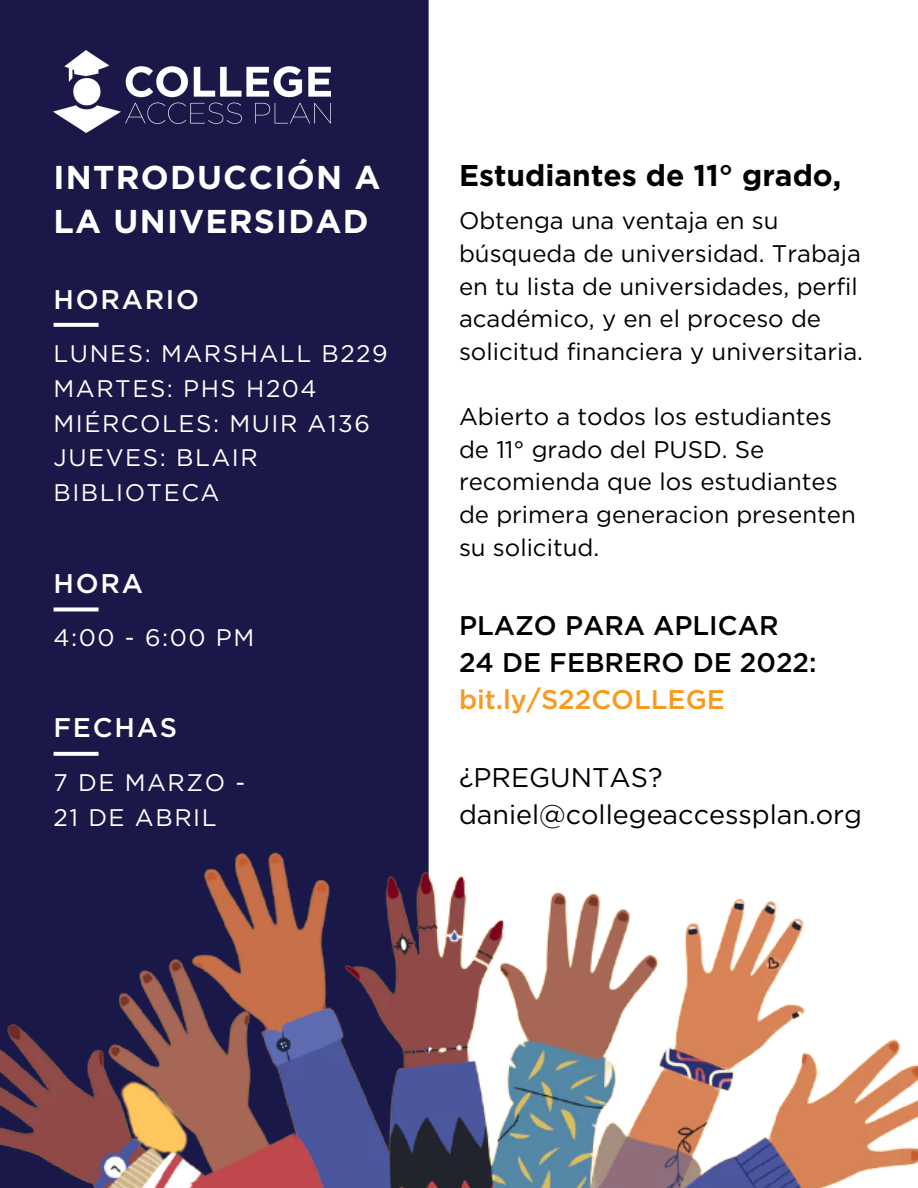
<style>
.page{position:relative;width:918px;height:1188px;background:#fff}
.page>*{position:absolute;margin:0;border:0;box-sizing:border-box;transform-origin:0 0}
.t1{font:700 33px/43.8px "Gotham";letter-spacing:.035em;color:#fff}
.t2{font:700 30px "Gotham";color:#000}
.t3{font:27px "Gotham";color:#000}
.t4{font:500 27px "Gotham";color:#000}
.t5{font:500 27px "Gotham";letter-spacing:.065em;color:#fff}
.t6{font:500 27px "Gotham";color:#f89920}
.t7{font:24px/32.7px "Gotham";color:#000}
.t8{font:24px/34.8px "Gotham";letter-spacing:.065em;color:#fff}
</style>
<div class="page">
<div style="left:0;top:0;width:429px;height:1188px;background:#191848"></div>
<img style="left:0;top:844px;width:918px;height:344px">
<svg style="left:54px;top:323px;width:45px;height:4px"></svg>
<svg style="left:54px;top:607px;width:45px;height:4px"></svg>
<svg style="left:54px;top:752px;width:45px;height:4px"></svg>
<img style="left:54px;top:51px;width:276px;height:82px">
<p class="t1" style="left:54px;top:157px;width:328px">INTRODUCCIÓN A<br>LA UNIVERSIDAD</p>
<p class="t5" style="left:54px;top:287px;width:147px">HORARIO</p>
<p class="t8" style="left:54px;top:337px;width:336px">LUNES: MARSHALL B229</p>
<p class="t8" style="left:54px;top:372px;width:265px">MARTES: PHS H204</p>
<p class="t8" style="left:54px;top:407px;width:318px">MIÉRCOLES: MUIR A136</p>
<p class="t8" style="left:54px;top:442px;width:206px">JUEVES: BLAIR<br>BIBLIOTECA</p>
<p class="t5" style="left:54px;top:572px;width:91px">HORA</p>
<p class="t8" style="left:54px;top:622px;width:202px">4:00 - 6:00 PM</p>
<p class="t5" style="left:54px;top:716px;width:125px">FECHAS</p>
<p class="t8" style="left:54px;top:766px;width:193px">7 DE MARZO -</p>
<p class="t8" style="left:54px;top:801px;width:165px">21 DE ABRIL</p>
<p class="t2" style="left:459px;top:162px;width:384px">Estudiantes de 11° grado,</p>
<p class="t7" style="left:459px;top:206px;width:406px">Obtenga una ventaja en su búsqueda de universidad. Trabaja en tu lista de universidades, perfil académico, y en el proceso de solicitud financiera y universitaria.</p>
<p class="t7" style="left:459px;top:402px;width:398px">Abierto a todos los estudiantes de 11° grado del PUSD. Se recomienda que los estudiantes de primera generacion presenten su solicitud.</p>
<p class="t4" style="left:459px;top:613px;width:321px">PLAZO PARA APLICAR</p>
<p class="t4" style="left:459px;top:650px;width:359px">24 DE FEBRERO DE 2022:</p>
<p class="t6" style="left:459px;top:688px;width:267px">bit.ly/S22COLLEGE</p>
<p class="t3" style="left:459px;top:765px;width:205px">¿PREGUNTAS?</p>
<p class="t3" style="left:459px;top:802px;width:405px">daniel@collegeaccessplan.org</p>
</div>
